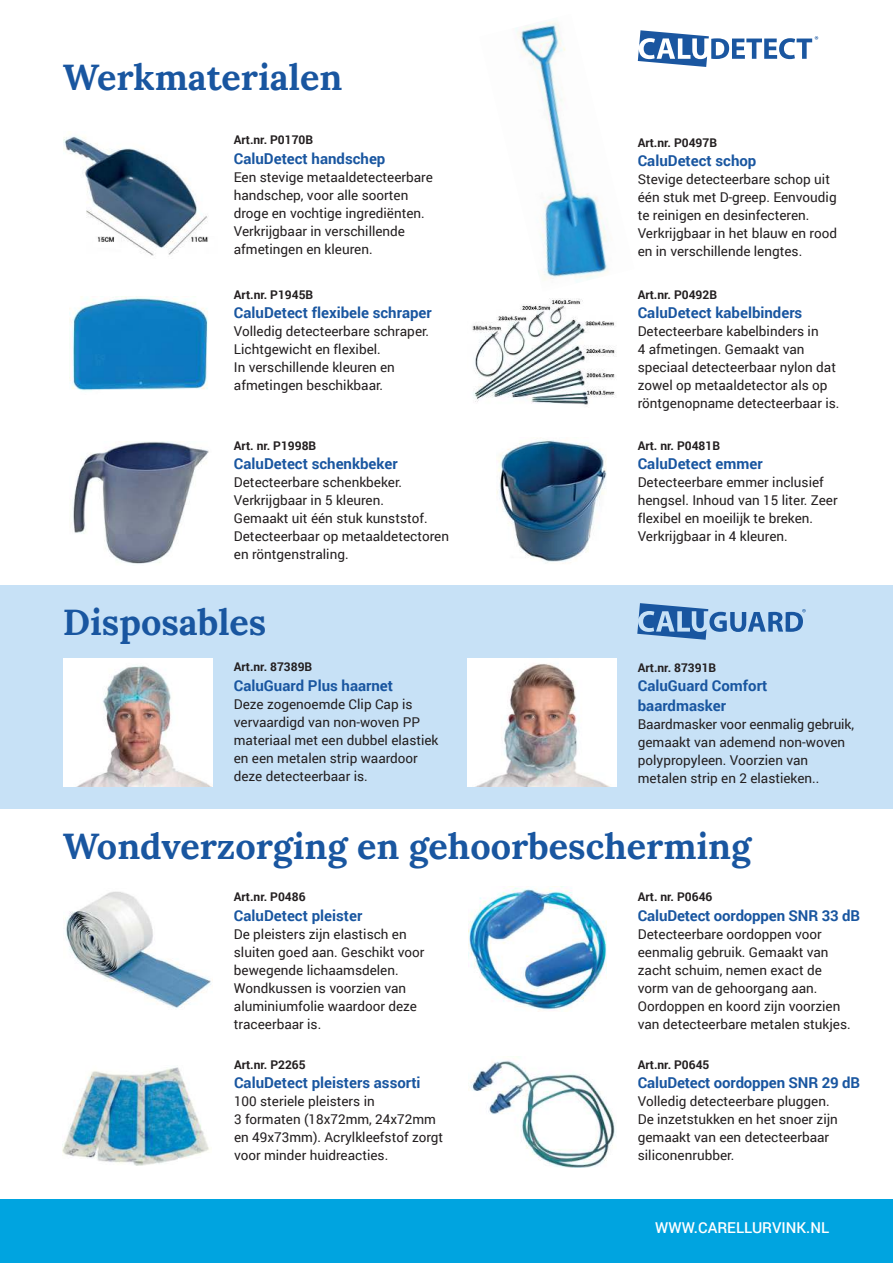
<style>
.page{position:relative;width:893px;height:1263px;background:#fff}
.page>*{position:absolute;margin:0;border:0;box-sizing:border-box;transform-origin:0 0}
.t1{font:700 36px "Lora";color:#1956a0}
.t2{font:700 15px/19.5px "Roboto";color:#1956a0}
.t3{font:500 15px "Roboto";color:#fff}
.t4{font:13.5px/18px "Roboto";color:#231f20}
.t5{font:700 12px "Roboto";color:#231f20}
</style>
<div class="page">
<img style="left:64px;top:136px;width:144px;height:120px">
<img style="left:472px;top:299px;width:143px;height:106px">
<img style="left:496px;top:437px;width:111px;height:126px">
<img style="left:69px;top:297px;width:139px;height:94px">
<img style="left:73px;top:441px;width:136px;height:123px">
<div style="left:0;top:585px;width:893px;height:223px;background:#c7e1f6"></div>
<div style="left:0;top:1199px;width:893px;height:64px;background:#00a4e0"></div>
<img style="left:66px;top:891px;width:147px;height:118px">
<img style="left:468px;top:1056px;width:148px;height:111px">
<img style="left:64px;top:659px;width:149px;height:127px">
<img style="left:468px;top:659px;width:148px;height:127px">
<svg style="left:515px;top:21px;width:303px;height:262px"></svg>
<svg style="left:637px;top:603px;width:169px;height:37px"></svg>
<img style="left:468px;top:886px;width:139px;height:126px">
<img style="left:63px;top:1067px;width:146px;height:98px">
<h1 class="t1" style="left:63px;top:62px;width:281px">Werkmaterialen</h1>
<p class="t5" style="left:234px;top:135px;width:81px">Art.nr. P0170B</p>
<p class="t2" style="left:234px;top:150px;width:153px">CaluDetect handschep</p>
<p class="t4" style="left:234px;top:169px;width:201px">Een stevige metaaldetecteerbare handschep, voor alle soorten droge en vochtige ingrediënten.<br>Verkrijgbaar in verschillende afmetingen en kleuren.</p>
<p class="t5" style="left:234px;top:289px;width:81px">Art.nr. P1945B</p>
<p class="t2" style="left:234px;top:302px;width:199px">CaluDetect flexibele schraper</p>
<p class="t4" style="left:234px;top:323px;width:197px">Volledig detecteerbare schraper.<br>Lichtgewicht en flexibel.<br>In verschillende kleuren en afmetingen beschikbaar.</p>
<p class="t5" style="left:234px;top:440px;width:84px">Art. nr. P1998B</p>
<p class="t2" style="left:234px;top:455px;width:165px">CaluDetect schenkbeker</p>
<p class="t4" style="left:234px;top:474px;width:217px">Detecteerbare schenkbeker.<br>Verkrijgbaar in 5 kleuren.<br>Gemaakt uit één stuk kunststof.<br>Detecteerbaar op metaaldetectoren en röntgenstraling.</p>
<h1 class="t1" style="left:63px;top:607px;width:205px">Disposables</h1>
<p class="t5" style="left:234px;top:662px;width:80px">Art.nr. 87389B</p>
<p class="t2" style="left:234px;top:677px;width:161px">CaluGuard Plus haarnet</p>
<p class="t4" style="left:234px;top:696px;width:206px">Deze zogenoemde Clip Cap is vervaardigd van non-woven PP materiaal met een dubbel elastiek en een metalen strip waardoor deze detecteerbaar is.</p>
<p class="t5" style="left:638px;top:137px;width:81px">Art.nr. P0497B</p>
<p class="t2" style="left:638px;top:152px;width:120px">CaluDetect schop</p>
<p class="t4" style="left:638px;top:171px;width:201px">Stevige detecteerbare schop uit één stuk met D-greep. Eenvoudig te reinigen en desinfecteren.<br>Verkrijgbaar in het blauw en rood en in verschillende lengtes.</p>
<p class="t5" style="left:638px;top:289px;width:81px">Art.nr. P0492B</p>
<p class="t2" style="left:638px;top:304px;width:166px">CaluDetect kabelbinders</p>
<p class="t4" style="left:638px;top:323px;width:203px">Detecteerbare kabelbinders in<br>4 afmetingen. Gemaakt van speciaal detecteerbaar nylon dat zowel op metaaldetector als op röntgenopname detecteerbaar is.</p>
<p class="t5" style="left:638px;top:440px;width:84px">Art. nr. P0481B</p>
<p class="t2" style="left:638px;top:455px;width:126px">CaluDetect emmer</p>
<p class="t4" style="left:638px;top:474px;width:201px">Detecteerbare emmer inclusief hengsel. Inhoud van 15 liter. Zeer flexibel en moeilijk te breken.<br>Verkrijgbaar in 4 kleuren.</p>
<p class="t5" style="left:638px;top:662px;width:80px">Art.nr. 87391B</p>
<p class="t2" style="left:638px;top:677px;width:131px">CaluGuard Comfort baardmasker</p>
<p class="t4" style="left:638px;top:716px;width:218px">Baardmasker voor eenmalig gebruik, gemaakt van ademend non-woven polypropyleen. Voorzien van metalen strip en 2 elastieken..</p>
<h1 class="t1" style="left:63px;top:832px;width:690px">Wondverzorging en gehoorbescherming</h1>
<p class="t5" style="left:234px;top:892px;width:73px">Art.nr. P0486</p>
<p class="t2" style="left:234px;top:907px;width:130px">CaluDetect pleister</p>
<p class="t4" style="left:234px;top:926px;width:192px">De pleisters zijn elastisch en sluiten goed aan. Geschikt voor bewegende lichaamsdelen.<br>Wondkussen is voorzien van aluminiumfolie waardoor deze traceerbaar is.</p>
<p class="t5" style="left:234px;top:1060px;width:73px">Art.nr. P2265</p>
<p class="t2" style="left:234px;top:1074px;width:188px">CaluDetect pleisters assorti</p>
<p class="t4" style="left:234px;top:1093px;width:211px">100 steriele pleisters in<br>3 formaten (18x72mm, 24x72mm en 49x73mm). Acrylkleefstof zorgt voor minder huidreacties.</p>
<p class="t5" style="left:638px;top:892px;width:76px">Art. nr. P0646</p>
<p class="t2" style="left:638px;top:907px;width:224px">CaluDetect oordoppen SNR 33 dB</p>
<p class="t4" style="left:638px;top:926px;width:214px">Detecteerbare oordoppen voor eenmalig gebruik. Gemaakt van zacht schuim, nemen exact de vorm van de gehoorgang aan.<br>Oordoppen en koord zijn voorzien van detecteerbare metalen stukjes.</p>
<p class="t5" style="left:638px;top:1060px;width:73px">Art.nr. P0645</p>
<p class="t2" style="left:638px;top:1074px;width:224px">CaluDetect oordoppen SNR 29 dB</p>
<p class="t4" style="left:638px;top:1093px;width:202px">Volledig detecteerbare pluggen.<br>De inzetstukken en het snoer zijn gemaakt van een detecteerbaar siliconenrubber.</p>
<p class="t3" style="left:655px;top:1219px;width:175px">WWW.CARELLURVINK.NL</p>
</div>
